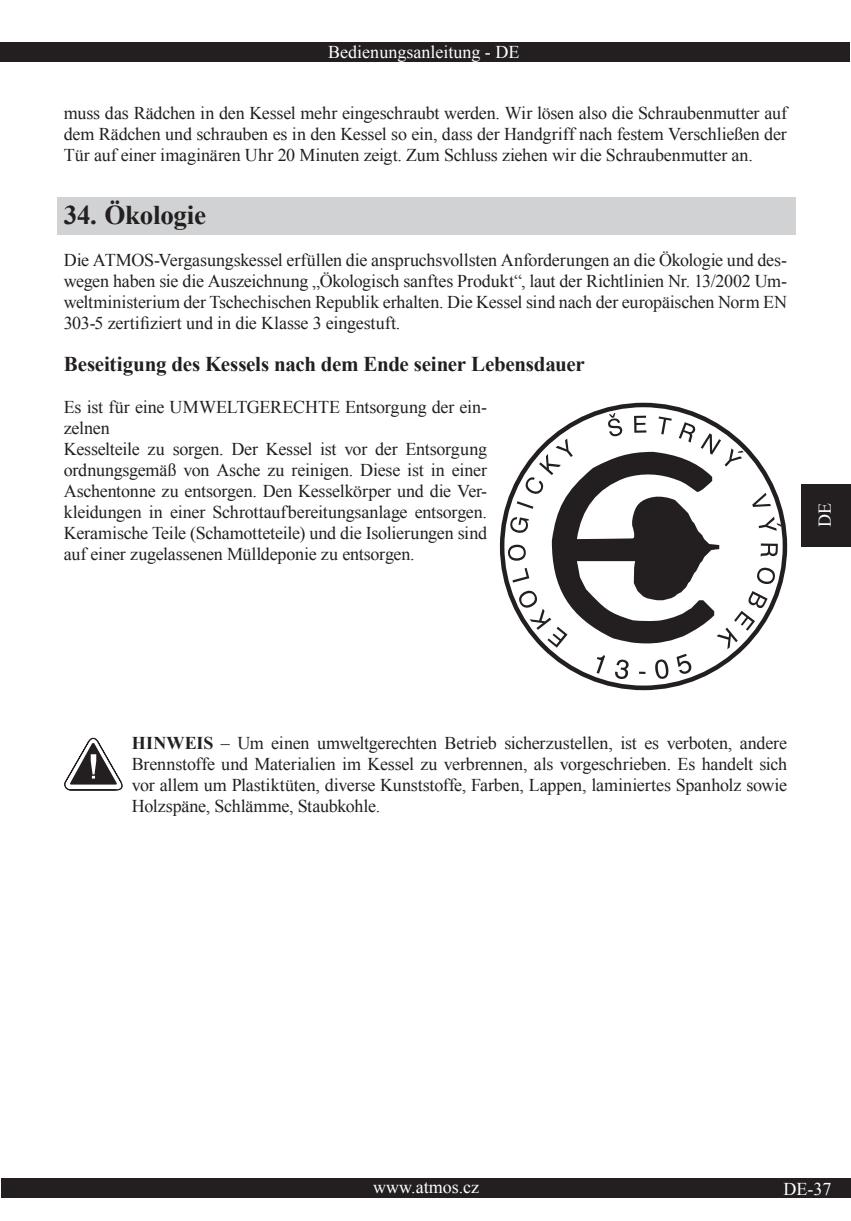
<style>
.page{position:relative;width:851px;height:1221px;background:#fff}
.page>*{position:absolute;margin:0;border:0;box-sizing:border-box;transform-origin:0 0}
.t1{font:700 27px "Times New Roman";letter-spacing:-.01em;color:#231f20}
.t2{font:700 21px "Times New Roman";letter-spacing:-.015em;color:#231f20}
.t3{font:18px/21px "Times New Roman";letter-spacing:-.015em;color:#231f20;text-align:justify}
.t4{font:18px "Times New Roman";color:#fff}
.s1{font-weight:700}
</style>
<div class="page">
<div style="left:0;top:43px;width:849px;height:19px;background:#231f20"></div>
<div style="left:2px;top:1178px;width:848px;height:20px;background:#231f20"></div>
<div style="left:801px;top:484px;width:49px;height:62px;background:#231f20"></div>
<div style="left:57px;top:197px;width:738px;height:38px;background:#d1d2d4"></div>
<svg style="left:500px;top:403px;width:287px;height:287px"></svg>
<svg style="left:64px;top:737px;width:58px;height:53px"></svg>
<p class="t4" style="left:328px;top:40px;width:192px">Bedienungsanleitung - DE</p>
<p class="t3" style="left:64px;top:102px;width:724px">muss das Rädchen in den Kessel mehr eingeschraubt werden. Wir lösen also die Schraubenmutter auf dem Rädchen und schrauben es in den Kessel so ein, dass der Handgriff nach festem Verschließen der Tür auf einer imaginären Uhr 20 Minuten zeigt. Zum Schluss ziehen wir die Schraubenmutter an.</p>
<h1 class="t1" style="left:64px;top:196px;width:144px">34. Ökologie</h1>
<p class="t3" style="left:64px;top:249px;width:724px">Die ATMOS-Vergasungskessel erfüllen die anspruchsvollsten Anforderungen an die Ökologie und des&shy;wegen haben sie die Auszeichnung „Ökologisch sanftes Produkt“, laut der Richtlinien Nr. 13/2002 Um&shy;weltministerium der Tschechischen Republik erhalten. Die Kessel sind nach der europäischen Norm EN 303-5 zertifiziert und in die Klasse 3 eingestuft.</p>
<p class="t2" style="left:64px;top:349px;width:522px">Beseitigung des Kessels nach dem Ende seiner Lebensdauer</p>
<p class="t3" style="left:64px;top:396px;width:425px;text-align:left">Es ist für eine UMWELTGERECHTE Entsorgung der ein&shy;zelnen<br>Kesselteile zu sorgen. Der Kessel ist vor der Entsorgung ordnungsgemäß von Asche zu reinigen. Diese ist in einer Aschentonne zu entsorgen. Den Kesselkörper und die Ver&shy;kleidungen in einer Schrottaufbereitungsanlage entsorgen.<br>Keramische Teile (Schamotteteile) und die Isolierungen sind auf einer zugelassenen Mülldeponie zu entsorgen.</p>
<p class="t4" style="left:812px;top:527px;width:25px;rotate:-90deg">DE</p>
<p class="t3" style="left:132px;top:732px;width:656px"><span class="s1">HINWEIS</span> – Um einen umweltgerechten Betrieb sicherzustellen, ist es verboten, andere Brennstoffe und Materialien im Kessel zu verbrennen, als vorgeschrieben. Es handelt sich vor allem um Plastiktüten, diverse Kunststoffe, Farben, Lappen, laminiertes Spanholz sowie Holzspäne, Schlämme, Staubkohle.</p>
<p class="t4" style="left:373px;top:1174px;width:107px">www.atmos.cz</p>
<p class="t4" style="left:783px;top:1176px;width:49px">DE-37</p>
</div>
